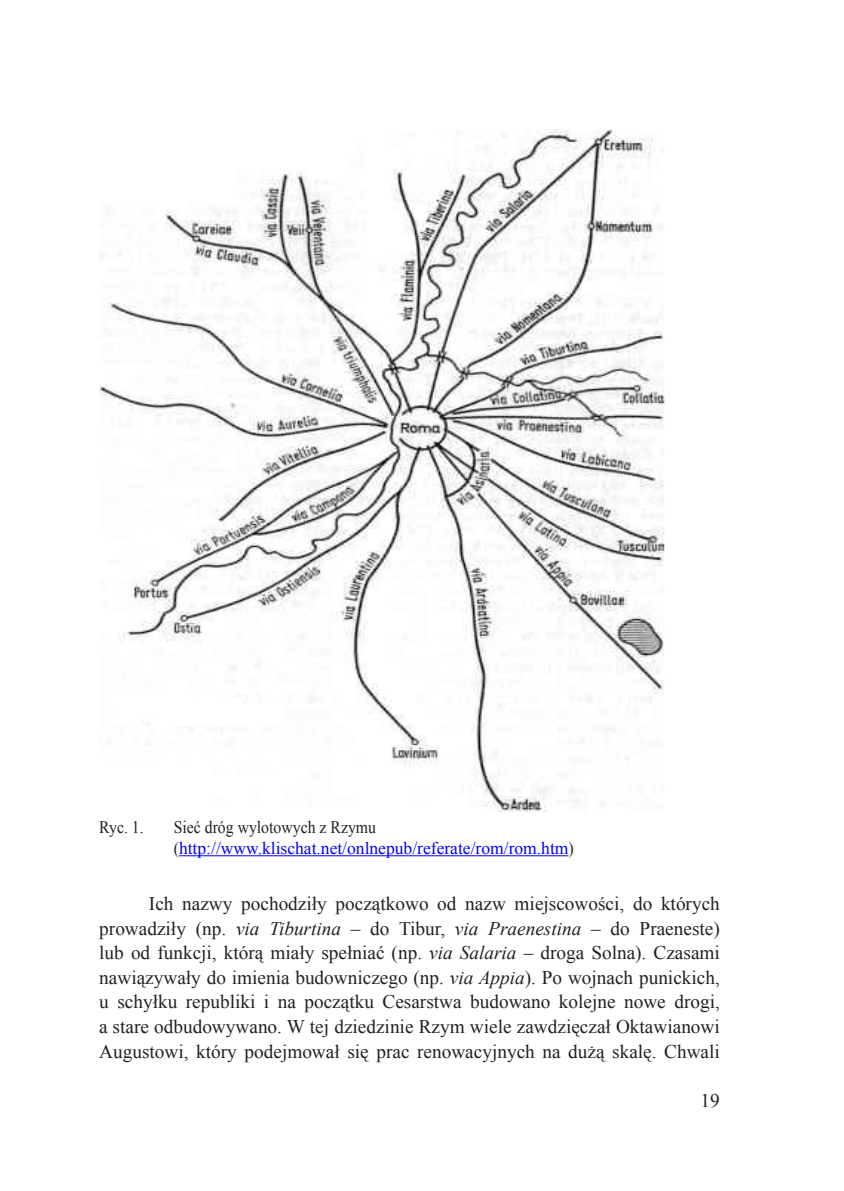
<style>
.page{position:relative;width:844px;height:1191px;background:#fff}
.page>*{position:absolute;margin:0;border:0;box-sizing:border-box;transform-origin:0 0}
.t1{font:19.25px/24.5px "Times New Roman";color:#231f20;text-align:justify}
.t2{font:17.5px/21px "Times New Roman";color:#00f}
.t3{font:17.5px "Times New Roman";color:#231f20;scale:.9 1}
.s1{color:#231f20}
.s2{font-style:italic}
</style>
<div class="page">
<hr style="left:179px;top:855px;width:389px;height:1px;background:#00f">
<img style="left:99px;top:130px;width:566px;height:682px">
<p class="t3" style="left:99px;top:815px;width:51px">Ryc. 1.</p>
<p class="t2" style="left:174px;top:816px;width:401px"><span class="s1">Sieć dróg wylotowych z Rzymu (</span>http://www.klischat.net/onlnepub/referate/rom/rom.htm<span class="s1">)</span></p>
<p class="t1" style="left:99px;top:891px;width:622px;text-indent:50px">Ich nazwy pochodziły początkowo od nazw miejscowości, do których prowadziły (np. <span class="s2">via Tiburtina</span> – do Tibur, <span class="s2">via Praenestina</span> – do Praeneste) lub od funkcji, którą miały spełniać (np. <span class="s2">via Salaria</span> – droga Solna). Czasami nawiązywały do imienia budowniczego (np. <span class="s2">via Appia</span>). Po wojnach punickich, u schyłku republiki i na początku Cesarstwa budowano kolejne nowe drogi, a stare odbudowywano. W tej dziedzinie Rzym wiele zawdzięczał Oktawianowi Augustowi, który podejmował się prac renowacyjnych na dużą skalę. Chwali</p>
<p class="t1" style="left:700px;top:1087px;width:21px">19</p>
</div>
